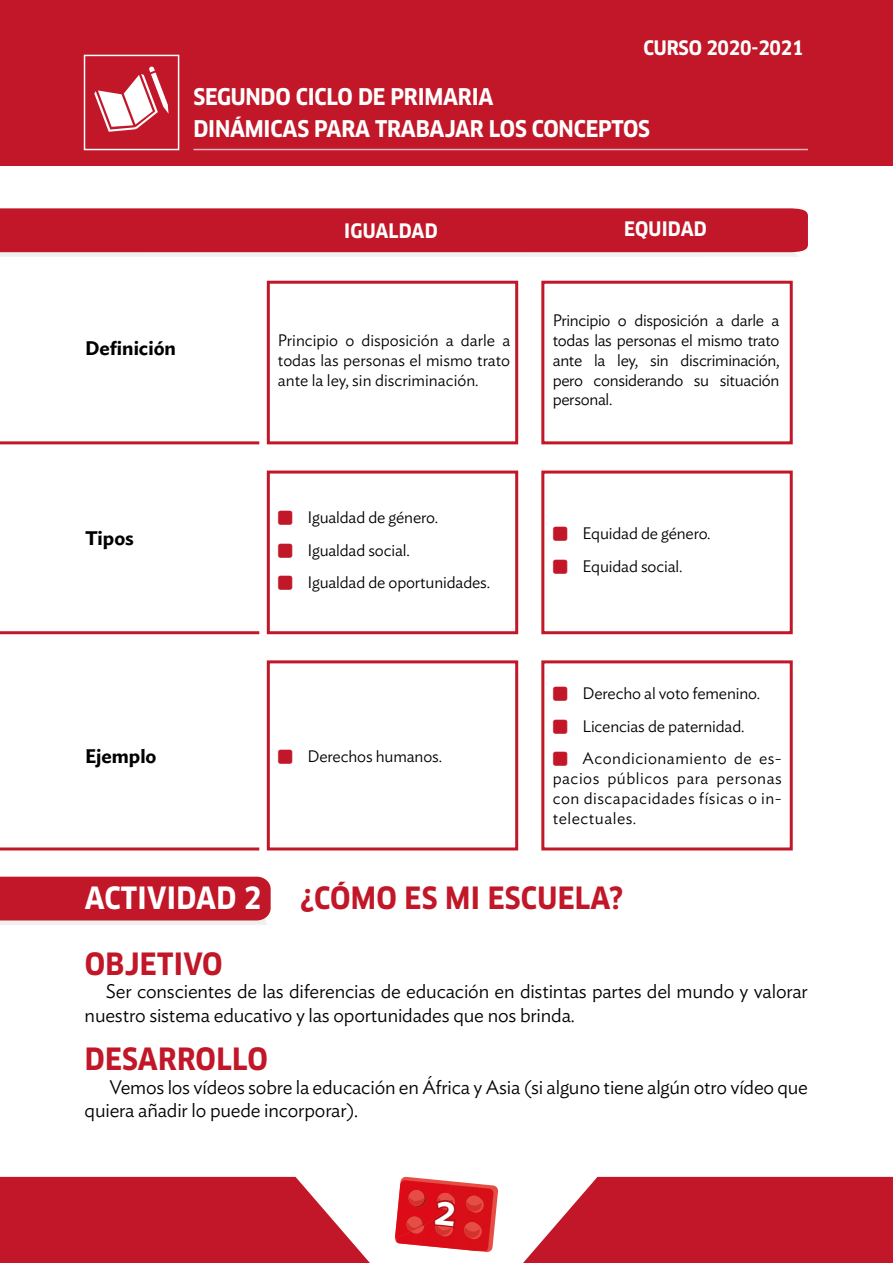
<style>
.page{position:relative;width:893px;height:1263px;background:#fff}
.page>*{position:absolute;margin:0;border:0;box-sizing:border-box;transform-origin:0 0}
.t1{font:700 30px "Clan Pro Narr";letter-spacing:.01em;color:#c11728}
.t2{font:700 30px "Clan Pro Narr";letter-spacing:.01em;color:#fff}
.t3{font:700 22.5px "Clan Pro Narr";letter-spacing:-.01em;color:#fff}
.t4{font:300 19.5px/23.4px "Ideal Sans";letter-spacing:-.01em;color:#000}
.t5{font:600 19.5px "Ideal Sans";color:#000}
.t6{font:700 19.5px "Clan Pro Narr";letter-spacing:.01em;color:#fff}
.t7{font:700 19.5px "Clan Pro Narr";letter-spacing:-.01em;color:#fff}
.t8{font:300 16.5px/19.8px "Ideal Sans";letter-spacing:-.01em;color:#000;text-align:justify}
</style>
<div class="page">
<div style="left:1px;top:0;width:892px;height:166px;background:#c11728"></div>
<svg style="left:0;top:1177px;width:370px;height:86px;background:#c72e3d"></svg>
<svg style="left:523px;top:1177px;width:370px;height:86px;background:#c72e3d"></svg>
<svg style="left:94px;top:66px;width:75px;height:66px"></svg>
<div style="left:84px;top:55px;width:95px;height:95px;border:2px solid #fff"></div>
<hr style="left:193px;top:149px;width:615px;height:1px;background:#fff">
<svg style="left:0;top:208px;width:808px;height:49px;background:#c62e3d"></svg>
<div style="left:267px;top:281px;width:251px;height:163px;border:3px solid #c11728"></div>
<div style="left:267px;top:470px;width:251px;height:164px;border:3px solid #c11728"></div>
<div style="left:267px;top:660px;width:251px;height:190px;border:3px solid #c11728"></div>
<div style="left:541px;top:281px;width:252px;height:163px;border:3px solid #c11728"></div>
<div style="left:541px;top:470px;width:252px;height:164px;border:3px solid #c11728"></div>
<div style="left:541px;top:660px;width:252px;height:190px;border:3px solid #c11728"></div>
<hr style="left:0;top:441px;width:259px;height:3px;background:#c11728">
<hr style="left:0;top:631px;width:259px;height:3px;background:#c11728">
<hr style="left:0;top:847px;width:259px;height:3px;background:#c11728">
<svg style="left:0;top:877px;width:271px;height:48px;background:#c52c3c"></svg>
<svg style="left:395px;top:1176px;width:103px;height:76px;background:#e14347"></svg>
<h2 class="t3" style="left:193px;top:83px;width:301px">SEGUNDO CICLO DE PRIMARIA</h2>
<p class="t7" style="left:644px;top:36px;width:162px">CURSO 2020-2021</p>
<h2 class="t3" style="left:193px;top:116px;width:458px">DINÁMICAS PARA TRABAJAR LOS CONCEPTOS</h2>
<p class="t5" style="left:85px;top:333px;width:93px">Definición</p>
<p class="t5" style="left:85px;top:523px;width:50px">Tipos</p>
<p class="t5" style="left:85px;top:741px;width:73px">Ejemplo</p>
<p class="t6" style="left:344px;top:219px;width:95px">IGUALDAD</p>
<p class="t6" style="left:624px;top:217px;width:84px">EQUIDAD</p>
<p class="t8" style="left:278px;top:329px;width:234px">Principio o disposición a darle a todas las personas el mismo trato ante la ley, sin discriminación.</p>
<p class="t8" style="left:308px;top:500px;width:184px;line-height:32.5px;text-align:left">Igualdad de género.<br>Igualdad social.<br>Igualdad de oportunidades.</p>
<p class="t8" style="left:308px;top:744px;width:136px">Derechos humanos.</p>
<p class="t8" style="left:553px;top:309px;width:228px">Principio o disposición a darle a todas las personas el mismo trato ante la ley, sin discriminación, pero considerando su situación personal.</p>
<p class="t8" style="left:582px;top:516px;width:130px;line-height:32.5px">Equidad de género.<br>Equidad social.</p>
<p class="t8" style="left:582px;top:676px;width:201px;line-height:32.5px;text-align:left">Derecho al voto femenino.<br>Licencias de paternidad.<br>Acondicionamiento de es-</p>
<p class="t8" style="left:553px;top:767px;width:231px">pacios públicos para personas con discapacidades físicas o in&shy;telectuales.</p>
<h1 class="t2" style="left:85px;top:881px;width:178px">ACTIVIDAD 2</h1>
<h1 class="t1" style="left:301px;top:881px;width:324px">¿CÓMO ES MI ESCUELA?</h1>
<h1 class="t1" style="left:85px;top:946px;width:139px">OBJETIVO</h1>
<p class="t4" style="left:85px;top:978px;width:725px;text-indent:21px">Ser conscientes de las diferencias de educación en distintas partes del mundo y valorar nuestro sistema educativo y las oportunidades que nos brinda.</p>
<h1 class="t1" style="left:85px;top:1042px;width:185px">DESARROLLO</h1>
<p class="t4" style="left:85px;top:1074px;width:725px;text-indent:25px">Vemos los vídeos sobre la educación en África y Asia (si alguno tiene algún otro vídeo que quiera añadir lo puede incorporar).</p>
</div>
